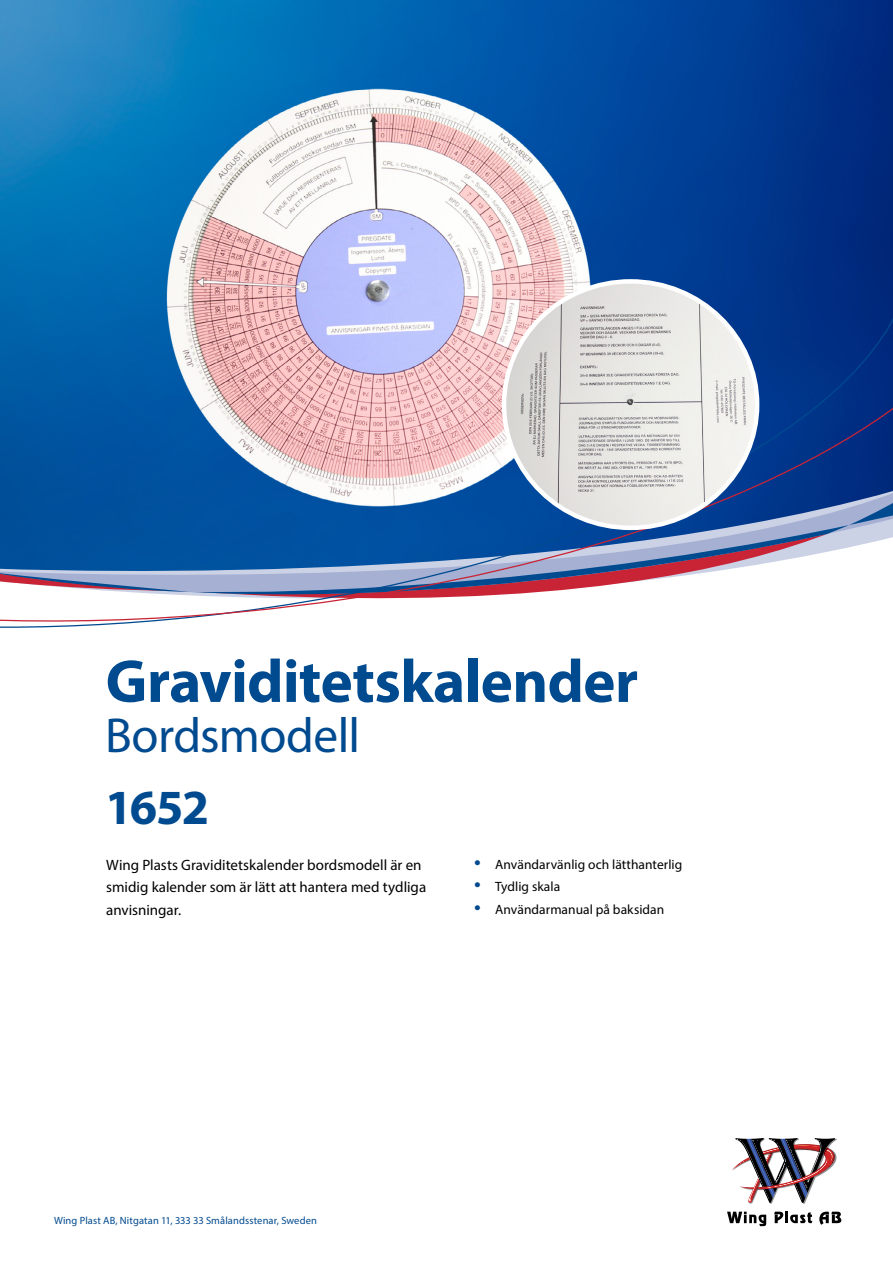
<style>
.page{position:relative;width:893px;height:1263px;background:#fff}
.page>*{position:absolute;margin:0;border:0;box-sizing:border-box;transform-origin:0 0}
.t1{font:700 61.05px "Myriad Pro";letter-spacing:-.01em;color:#004a8f}
.t2{font:49.35px "Myriad Pro";letter-spacing:-.01em;color:#004a8f}
.t3{font:700 49.35px "Myriad Pro";color:#004a8f}
.t4{font:15px/22.5px "Myriad Pro";color:#000}
.t5{font:13.5px "Myriad Pro";color:#000}
.t6{font:10.5px "Myriad Pro";letter-spacing:.01em;color:#004a8f}
.s1{font-size:24px;color:#004a8f}
</style>
<div class="page">
<img style="left:0;top:0;width:893px;height:262px">
<svg style="left:0;top:262px;width:893px;height:366px;background:#768cba"></svg>
<svg style="left:0;top:393px;width:893px;height:230px"></svg>
<svg style="left:728px;top:1215px;width:38px;height:11px"></svg>
<svg style="left:774px;top:1215px;width:38px;height:8px"></svg>
<svg style="left:819px;top:1215px;width:22px;height:10px"></svg>
<img style="left:727px;top:1137px;width:114px;height:78px">
<img style="left:732px;top:1138px;width:104px;height:65px">
<img style="left:504px;top:281px;width:253px;height:247px">
<h1 class="t1" style="left:106px;top:641px;width:534px">Graviditetskalender</h1>
<h2 class="t2" style="left:105px;top:705px;width:256px">Bordsmodell</h2>
<h2 class="t3" style="left:105px;top:775px;width:105px">1652</h2>
<p class="t4" style="left:106px;top:853px;width:321px">Wing Plasts Graviditetskalender bordsmodell är en smidig kalender som är lätt att hantera med tydliga anvisningar.</p>
<p class="t5" style="left:474px;top:856px;width:210px"><span class="s1">•</span> Användarvänlig och lätthanterlig</p>
<p class="t5" style="left:474px;top:878px;width:87px"><span class="s1">•</span> Tydlig skala</p>
<p class="t5" style="left:474px;top:901px;width:191px"><span class="s1">•</span> Användarmanual på baksidan</p>
<p class="t6" style="left:54px;top:1214px;width:265px">Wing Plast AB, Nitgatan 11, 333 33 Smålandsstenar, Sweden</p>
</div>
